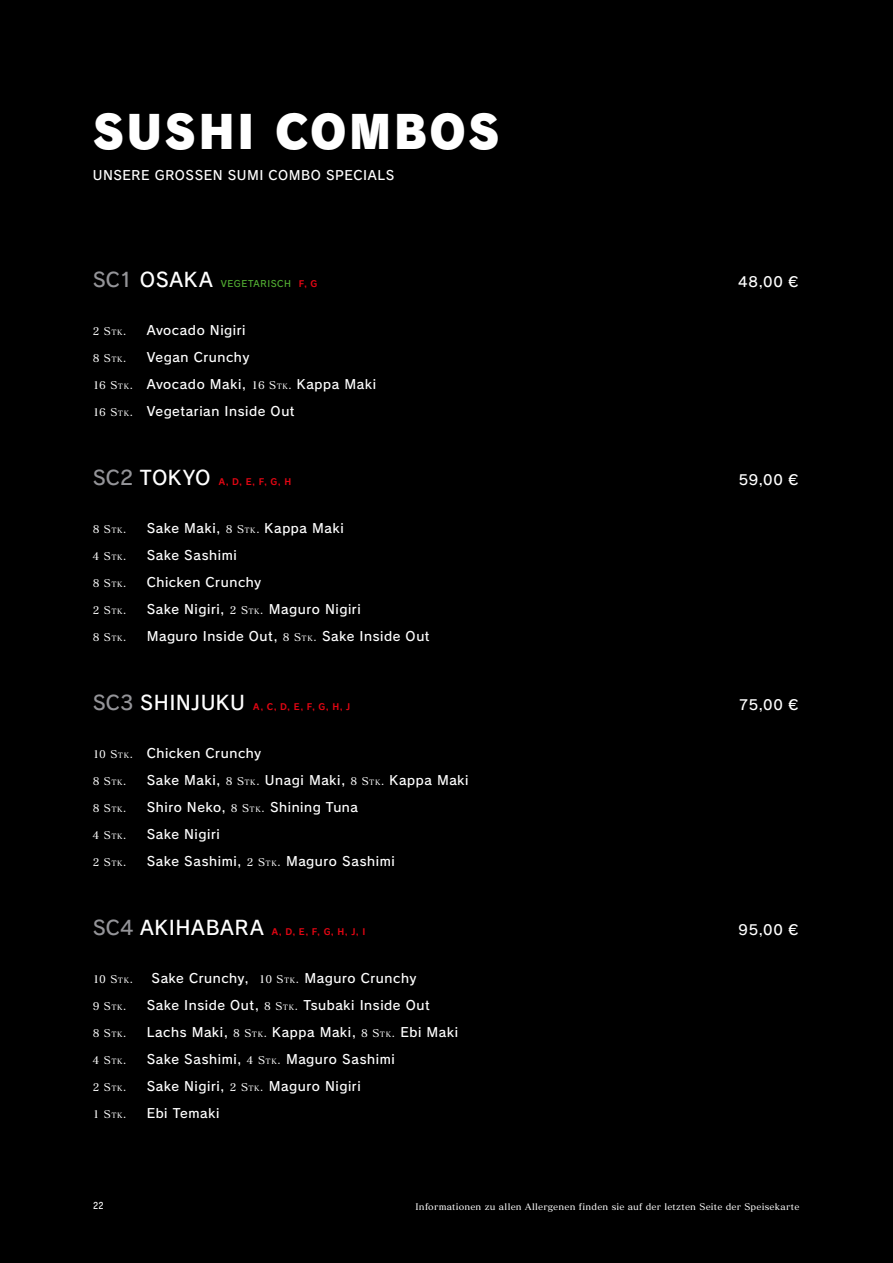
<style>
.page{position:relative;width:893px;height:1263px;background:#000}
.page>*{position:absolute;margin:0;border:0;box-sizing:border-box;transform-origin:0 0}
.t1{font:45px "Rodin Pro UB";letter-spacing:.03em;color:#fff}
.t2{font:19.5px "Rodin Pro DB";letter-spacing:.02em;color:#fff}
.t3{font:19.5px "Rodin Pro DB";letter-spacing:.04em;color:#fff}
.t4{font:13.8px "Rodin NTLG Pro DB";letter-spacing:.05em;color:#fff}
.t5{font:12.75px/27px "Rodin NTLG Pro DB";letter-spacing:.045em;color:#fff}
.t6{font:10.5px "Matisse Eleganto Pro DB";color:#fff}
.t7{font:9px "Matisse Minori Pro DB";letter-spacing:.015em;color:#fff}
.t8{font:9px "Rodin Bokutoh Pro DB";color:#fff}
.t9{font:8.85px "Rodin NTLG Pro DB";letter-spacing:.06em;color:#52ae32}
.t10{font:8.7px "Rodin NTLG Pro B";color:#e30613}
.s1{font-family:"Rodin Pro DB";font-size:19.5px;color:#949498}
.s2{font-family:"Rodin Pro DB";font-size:19.5px;color:#fff}
.s3{font-family:"Rodin NTLG Pro B";font-size:8.7px;color:#e30613}
.s4{font-size:7.35px}
.s5{font-family:"Matisse Eleganto Pro DB";font-size:10.5px}
.s6{font-family:"Matisse Eleganto Pro DB";font-size:7.35px}
.s7{color:#949498}
</style>
<div class="page">
<h1 class="t1" style="left:92px;top:99px;width:410px">SUSHI COMBOS</h1>
<p class="t5" style="left:93px;top:161px;width:303px">UNSERE GROSSEN SUMI COMBO SPECIALS</p>
<p class="t9" style="left:93px;top:277px;width:226px"><span class="s1">SC1</span> <span class="s2">OSAKA</span> VEGETARISCH <span class="s3">F, G</span></p>
<p class="t4" style="left:738px;top:272px;width:62px">48,00 €</p>
<p class="t6" style="left:93px;top:324px;width:36px">2 S<span class="s4">tk</span>.</p>
<p class="t5" style="left:147px;top:316px;width:100px">Avocado Nigiri</p>
<p class="t6" style="left:93px;top:351px;width:36px">8 S<span class="s4">tk</span>.</p>
<p class="t5" style="left:93px;top:343px;width:285px;text-indent:54px">Vegan Crunchy<br><span class="s5">16 S</span><span class="s6">tk</span><span class="s5">.</span> Avocado Maki, <span class="s5">16 S</span><span class="s6">tk</span><span class="s5">.</span> Kappa Maki<br><span class="s5">16 S</span><span class="s6">tk</span><span class="s5">.</span> Vegetarian Inside Out</p>
<h2 class="t2" style="left:93px;top:464px;width:120px"><span class="s7">SC2</span> TOKYO</h2>
<p class="t10" style="left:219px;top:475px;width:74px">A, D, E, F, G, H</p>
<p class="t4" style="left:739px;top:470px;width:61px">59,00 €</p>
<p class="t6" style="left:93px;top:522px;width:36px">8 S<span class="s4">tk</span>.</p>
<p class="t5" style="left:147px;top:514px;width:199px">Sake Maki, <span class="s5">8 S</span><span class="s6">tk</span><span class="s5">.</span> Kappa Maki</p>
<p class="t6" style="left:93px;top:549px;width:36px">4 S<span class="s4">tk</span>.</p>
<p class="t5" style="left:147px;top:541px;width:92px">Sake Sashimi</p>
<p class="t6" style="left:93px;top:576px;width:36px">8 S<span class="s4">tk</span>.</p>
<p class="t5" style="left:147px;top:568px;width:116px">Chicken Crunchy</p>
<p class="t6" style="left:93px;top:603px;width:36px">2 S<span class="s4">tk</span>.</p>
<p class="t5" style="left:147px;top:595px;width:215px">Sake Nigiri, <span class="s5">2 S</span><span class="s6">tk</span><span class="s5">.</span> Maguro Nigiri</p>
<p class="t6" style="left:93px;top:630px;width:36px">8 S<span class="s4">tk</span>.</p>
<p class="t5" style="left:147px;top:622px;width:284px">Maguro Inside Out, <span class="s5">8 S</span><span class="s6">tk</span><span class="s5">.</span> Sake Inside Out</p>
<h2 class="t2" style="left:93px;top:689px;width:154px"><span class="s7">SC3</span> SHINJUKU</h2>
<p class="t10" style="left:253px;top:700px;width:99px">A, C, D, E, F, G, H, J</p>
<p class="t4" style="left:739px;top:695px;width:61px">75,00 €</p>
<p class="t5" style="left:93px;top:739px;width:170px"><span class="s5">10 S</span><span class="s6">tk</span><span class="s5">.</span> Chicken Crunchy</p>
<p class="t6" style="left:93px;top:774px;width:36px">8 S<span class="s4">tk</span>.</p>
<p class="t5" style="left:147px;top:766px;width:323px">Sake Maki, <span class="s5">8 S</span><span class="s6">tk</span><span class="s5">.</span> Unagi Maki, <span class="s5">8 S</span><span class="s6">tk</span><span class="s5">.</span> Kappa Maki</p>
<p class="t6" style="left:93px;top:801px;width:36px">8 S<span class="s4">tk</span>.</p>
<p class="t5" style="left:147px;top:793px;width:213px">Shiro Neko, <span class="s5">8 S</span><span class="s6">tk</span><span class="s5">.</span> Shining Tuna</p>
<p class="t6" style="left:93px;top:828px;width:36px">4 S<span class="s4">tk</span>.</p>
<p class="t5" style="left:147px;top:820px;width:75px">Sake Nigiri</p>
<p class="t6" style="left:93px;top:855px;width:36px">2 S<span class="s4">tk</span>.</p>
<p class="t5" style="left:147px;top:847px;width:250px">Sake Sashimi, <span class="s5">2 S</span><span class="s6">tk</span><span class="s5">.</span> Maguro Sashimi</p>
<h2 class="t3" style="left:93px;top:914px;width:173px"><span class="s7">SC4</span> AKIHABARA</h2>
<p class="t10" style="left:272px;top:925px;width:95px">A, D, E, F, G, H, J, I</p>
<p class="t4" style="left:739px;top:920px;width:62px">95,00 €</p>
<p class="t6" style="left:93px;top:972px;width:42px">10 S<span class="s4">tk</span>.</p>
<p class="t5" style="left:151px;top:964px;width:266px">Sake Crunchy, <span class="s5">10 S</span><span class="s6">tk</span><span class="s5">.</span> Maguro Crunchy</p>
<p class="t6" style="left:93px;top:999px;width:36px">9 S<span class="s4">tk</span>.</p>
<p class="t5" style="left:147px;top:991px;width:284px">Sake Inside Out, <span class="s5">8 S</span><span class="s6">tk</span><span class="s5">.</span> Tsubaki Inside Out</p>
<p class="t6" style="left:93px;top:1026px;width:36px">8 S<span class="s4">tk</span>.</p>
<p class="t5" style="left:147px;top:1018px;width:313px">Lachs Maki, <span class="s5">8 S</span><span class="s6">tk</span><span class="s5">.</span> Kappa Maki, <span class="s5">8 S</span><span class="s6">tk</span><span class="s5">.</span> Ebi Maki</p>
<p class="t6" style="left:93px;top:1053px;width:36px">4 S<span class="s4">tk</span>.</p>
<p class="t5" style="left:147px;top:1045px;width:250px">Sake Sashimi, <span class="s5">4 S</span><span class="s6">tk</span><span class="s5">.</span> Maguro Sashimi</p>
<p class="t6" style="left:93px;top:1080px;width:36px">2 S<span class="s4">tk</span>.</p>
<p class="t5" style="left:147px;top:1072px;width:215px">Sake Nigiri, <span class="s5">2 S</span><span class="s6">tk</span><span class="s5">.</span> Maguro Nigiri</p>
<p class="t6" style="left:93px;top:1107px;width:36px">1 S<span class="s4">tk</span>.</p>
<p class="t5" style="left:147px;top:1099px;width:74px">Ebi Temaki</p>
<p class="t8" style="left:94px;top:1199px;width:11px">22</p>
<p class="t7" style="left:415px;top:1201px;width:386px">Informationen zu allen Allergenen finden sie auf der letzten Seite der Speisekarte</p>
</div>
